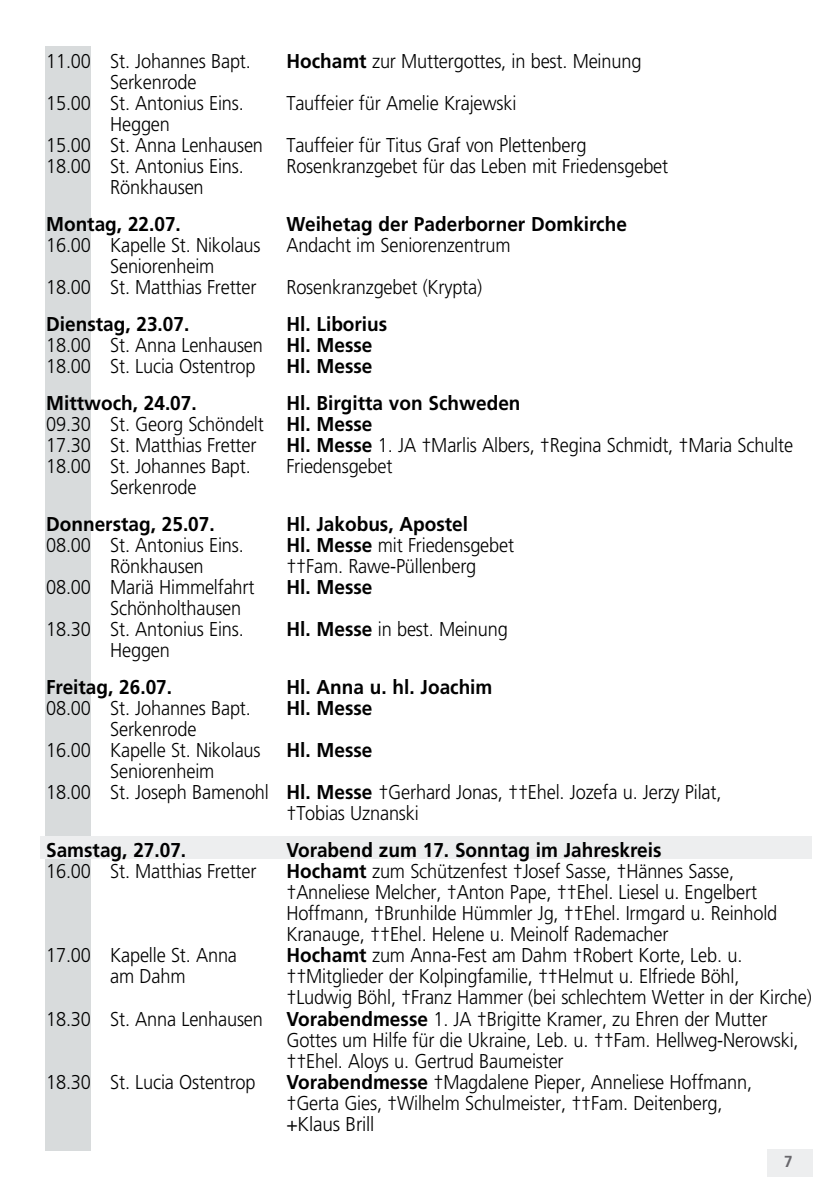
<style>
.page{position:relative;width:840px;height:1191px;background:#fff}
.page>*{position:absolute;margin:0;border:0;box-sizing:border-box;transform-origin:0 0}
.t1{font:300 20px/21px "Frutiger";letter-spacing:-.01em;color:#000;scale:.91 1}
.t2{font:700 20px "Frutiger";color:#000;scale:.95 1}
.t3{font:700 16px "Frutiger";color:#68676c;scale:.95 1}
.s1{font-weight:700}
</style>
<div class="page">
<div style="left:766px;top:1148px;width:45px;height:28px;background:#edeeef"></div>
<div style="left:45px;top:47px;width:46px;height:1103px;background:#d8dbdc"></div>
<div style="left:40px;top:836px;width:771px;height:23px;background:#edeeef"></div>
<p class="t1" style="left:46px;top:51px;width:226px">11.00 St. Johannes Bapt.</p>
<p class="t1" style="left:286px;top:51px;width:391px"><span class="s1">Hochamt</span> zur Muttergottes, in best. Meinung</p>
<p class="t1" style="left:46px;top:72px;width:218px;text-indent:64px">Serkenrode<br>15.00 St. Antonius Eins.</p>
<p class="t1" style="left:286px;top:93px;width:254px">Tauffeier für Amelie Krajewski</p>
<p class="t1" style="left:46px;top:114px;width:595px;text-indent:64px">Heggen<br>15.00 St. Anna Lenhausen Tauffeier für Titus Graf von Plettenberg<br>18.00 St. Antonius Eins.</p>
<p class="t1" style="left:286px;top:156px;width:421px">Rosenkranzgebet für das Leben mit Friedensgebet</p>
<p class="t1" style="left:110px;top:177px;width:104px">Rönkhausen</p>
<p class="t2" style="left:46px;top:212px;width:143px">Montag, 22.07.</p>
<p class="t2" style="left:286px;top:212px;width:360px">Weihetag der Paderborner Domkirche</p>
<p class="t1" style="left:46px;top:235px;width:237px">16.00 Kapelle St. Nikolaus</p>
<p class="t1" style="left:286px;top:235px;width:248px">Andacht im Seniorenzentrum</p>
<p class="t1" style="left:46px;top:256px;width:232px;text-indent:64px">Seniorenheim<br>18.00 St. Matthias Fretter</p>
<p class="t1" style="left:286px;top:277px;width:216px">Rosenkranzgebet (Krypta)</p>
<p class="t1" style="left:46px;top:314px;width:376px;text-indent:240px"><span class="s1">Hl. Liborius<br></span>18.00 St. Anna Lenhausen <span class="s1">Hl. Messe<br></span>18.00 St. Lucia Ostentrop</p>
<p class="t2" style="left:46px;top:312px;width:152px">Dienstag, 23.07.</p>
<p class="t2" style="left:286px;top:354px;width:92px">Hl. Messe</p>
<p class="t1" style="left:46px;top:393px;width:522px;text-indent:240px"><span class="s1">Hl. Birgitta von Schweden<br></span>09.30 St. Georg Schöndelt <span class="s1">Hl. Messe<br></span>17.30 St. Matthias Fretter</p>
<p class="t2" style="left:46px;top:391px;width:160px">Mittwoch, 24.07.</p>
<p class="t1" style="left:286px;top:435px;width:558px"><span class="s1">Hl. Messe</span> 1. JA †Marlis Albers, †Regina Schmidt, †Maria Schulte</p>
<p class="t1" style="left:46px;top:456px;width:226px">18.00 St. Johannes Bapt.</p>
<p class="t1" style="left:286px;top:456px;width:118px">Friedensgebet</p>
<p class="t1" style="left:110px;top:477px;width:96px">Serkenrode</p>
<p class="t2" style="left:46px;top:512px;width:179px">Donnerstag, 25.07.</p>
<p class="t2" style="left:286px;top:512px;width:193px">Hl. Jakobus, Apostel</p>
<p class="t1" style="left:46px;top:535px;width:218px">08.00 St. Antonius Eins.</p>
<p class="t1" style="left:286px;top:535px;width:252px"><span class="s1">Hl. Messe</span> mit Friedensgebet</p>
<p class="t1" style="left:110px;top:556px;width:104px">Rönkhausen</p>
<p class="t1" style="left:286px;top:556px;width:210px">††Fam. Rawe-Püllenberg</p>
<p class="t1" style="left:46px;top:577px;width:230px">08.00 Mariä Himmelfahrt</p>
<p class="t2" style="left:286px;top:575px;width:92px">Hl. Messe</p>
<p class="t1" style="left:46px;top:598px;width:218px;text-align:right">Schönholthausen<br>18.30 St. Antonius Eins.</p>
<p class="t1" style="left:286px;top:619px;width:245px"><span class="s1">Hl. Messe</span> in best. Meinung</p>
<p class="t1" style="left:110px;top:640px;width:67px">Heggen</p>
<p class="t2" style="left:46px;top:675px;width:134px">Freitag, 26.07.</p>
<p class="t2" style="left:286px;top:675px;width:218px">Hl. Anna u. hl. Joachim</p>
<p class="t1" style="left:46px;top:698px;width:226px">08.00 St. Johannes Bapt.</p>
<p class="t2" style="left:286px;top:696px;width:92px">Hl. Messe</p>
<p class="t1" style="left:46px;top:719px;width:237px;text-align:center">Serkenrode<br>16.00 Kapelle St. Nikolaus</p>
<p class="t2" style="left:286px;top:738px;width:92px">Hl. Messe</p>
<p class="t1" style="left:110px;top:761px;width:116px">Seniorenheim</p>
<p class="t1" style="left:46px;top:782px;width:743px">18.00 St. Joseph Bamenohl <span class="s1">Hl. Messe</span> †Gerhard Jonas, ††Ehel. Jozefa u. Jerzy Pilat,</p>
<p class="t1" style="left:286px;top:803px;width:147px">†Tobias Uznanski</p>
<p class="t2" style="left:46px;top:838px;width:149px">Samstag, 27.07.</p>
<p class="t2" style="left:286px;top:838px;width:396px">Vorabend zum 17. Sonntag im Jahreskreis</p>
<p class="t1" style="left:46px;top:861px;width:232px">16.00 St. Matthias Fretter</p>
<p class="t1" style="left:286px;top:861px;width:540px"><span class="s1">Hochamt</span> zum Schützenfest †Josef Sasse, †Hännes Sasse, †Anneliese Melcher, †Anton Pape, ††Ehel. Liesel u. Engelbert Hoffmann, †Brunhilde Hümmler Jg, ††Ehel. Irmgard u. Reinhold Kranauge, ††Ehel. Helene u. Meinolf Rademacher</p>
<p class="t1" style="left:46px;top:945px;width:211px">17.00 Kapelle St. Anna</p>
<p class="t1" style="left:286px;top:945px;width:502px"><span class="s1">Hochamt</span> zum Anna-Fest am Dahm †Robert Korte, Leb. u.</p>
<p class="t1" style="left:110px;top:966px;width:84px">am Dahm</p>
<p class="t1" style="left:286px;top:966px;width:499px">††Mitglieder der Kolpingfamilie, ††Helmut u. Elfriede Böhl,</p>
<p class="t1" style="left:286px;top:987px;width:578px">†Ludwig Böhl, †Franz Hammer (bei schlechtem Wetter in der Kirche)</p>
<p class="t1" style="left:46px;top:1008px;width:793px">18.30 St. Anna Lenhausen <span class="s1">Vorabendmesse</span> 1. JA †Brigitte Kramer, zu Ehren der Mutter</p>
<p class="t1" style="left:286px;top:1029px;width:564px">Gottes um Hilfe für die Ukraine, Leb. u. ††Fam. Hellweg-Nerowski,</p>
<p class="t1" style="left:286px;top:1050px;width:306px">††Ehel. Aloys u. Gertrud Baumeister</p>
<p class="t1" style="left:46px;top:1071px;width:232px">18.30 St. Lucia Ostentrop</p>
<p class="t1" style="left:286px;top:1071px;width:513px"><span class="s1">Vorabendmesse</span> †Magdalene Pieper, Anneliese Hoffmann, †Gerta Gies, †Wilhelm Schulmeister, ††Fam. Deitenberg, +Klaus Brill</p>
<p class="t3" style="left:783px;top:1151px;width:10px">7</p>
</div>
